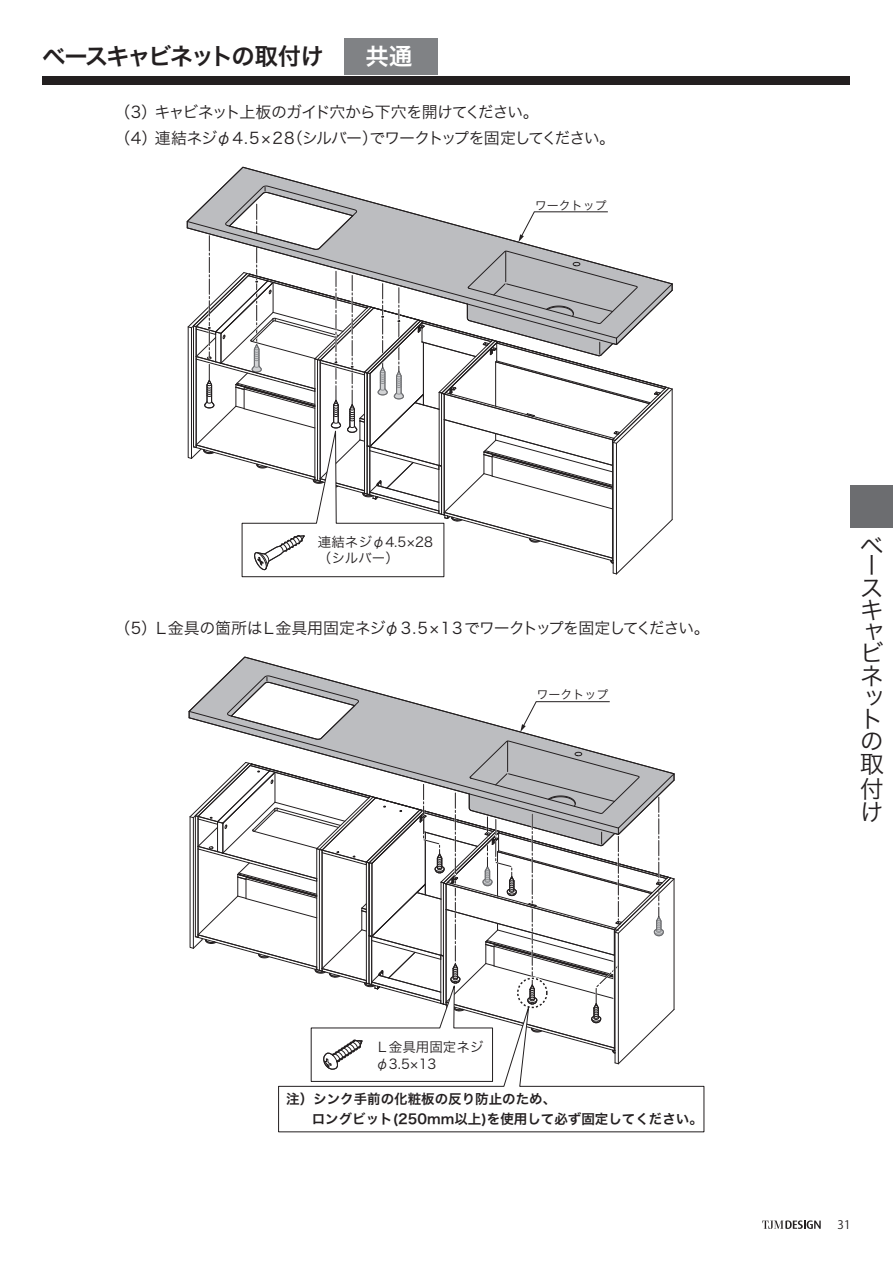
<style>
.page{position:relative;width:893px;height:1263px;background:#fff}
.page>*{position:absolute;margin:0;border:0;box-sizing:border-box;transform-origin:0 0}
.t1{font:24px/22.4px "Hira Kaku Pro W3 90 pv RKSJ H";color:#231f20}
.t2{font:23.4px "Hira Kaku Pro W6 90 pv RKSJ H";letter-spacing:-.085em;color:#231f20}
.t3{font:23.4px "Hira Kaku Pro W6 90 pv RKSJ H";color:#fff}
.t4{font:15.9px/25.5px "Hira Kaku Pro W3 90 pv RKSJ H";letter-spacing:-.065em;color:#231f20}
.t5{font:13.5px/20.2px "Hira Kaku Pro W6 90 pv RKSJ H";color:#231f20}
.t6{font:13.5px/16.8px "Hira Kaku Pro W3 90 pv RKSJ H";color:#231f20}
.t7{font:12px "Hira Kaku Pro W3 90 pv RKSJ H";color:#231f20}
.t8{font:11.7px "Koz Go Pro Regular 90 pv RKSJ H";color:#231f20}
</style>
<div class="page">
<svg style="left:762px;top:1220px;width:59px;height:9px"></svg>
<div style="left:43px;top:77px;width:807px;height:8px;background:#231f20"></div>
<div style="left:850px;top:485px;width:43px;height:42px;background:#6c6d70"></div>
<svg style="left:223px;top:167px;width:91px;height:19px"></svg>
<svg style="left:187px;top:186px;width:486px;height:391px"></svg>
<svg style="left:225px;top:657px;width:88px;height:18px"></svg>
<svg style="left:189px;top:675px;width:486px;height:327px"></svg>
<div style="left:516px;top:977px;width:32px;height:32px;border:3px solid #fff;border-radius:50%"></div>
<div style="left:517px;top:977px;width:31px;height:31px;border:1px dashed #231f20;border-radius:50%"></div>
<svg style="left:278px;top:1002px;width:426px;height:130px"></svg>
<div style="left:344px;top:38px;width:94px;height:36px;background:#808285"></div>
<h2 class="t2" style="left:42px;top:48px;width:283px">ベースキャビネットの取付け</h2>
<h2 class="t3" style="left:366px;top:48px;width:49px">共通</h2>
<p class="t4" style="left:115px;top:102px;width:502px">（3）キャビネット上板のガイド穴から下穴を開けてください。<br>（4）連結ネジφ4.5×28（シルバー）でワークトップを固定してください。</p>
<p class="t7" style="left:535px;top:201px;width:73px">ワークトップ</p>
<p class="t6" style="left:318px;top:535px;width:117px">連結ネジφ4.5×28（シルバー）</p>
<p class="t4" style="left:115px;top:617px;width:597px">（5）Ｌ金具の箇所はＬ金具用固定ネジφ3.5×13でワークトップを固定してください。</p>
<p class="t7" style="left:537px;top:690px;width:73px">ワークトップ</p>
<p class="t6" style="left:375px;top:1040px;width:109px">Ｌ金具用固定ネジφ3.5×13</p>
<p class="t5" style="left:312px;top:1090px;width:393px;text-indent:-26px">注）シンク手前の化粧板の反り防止のため、<br>ロングビット(250mm以上)を使用して必ず固定してください。</p>
<h1 class="t1" style="left:860px;top:540px;width:24px;line-height:18.9px">ベー</h1>
<h1 class="t1" style="left:860px;top:580px;width:25px">スキャビネットの取付け</h1>
<p class="t8" style="left:838px;top:1220px;width:14px">31</p>
</div>
